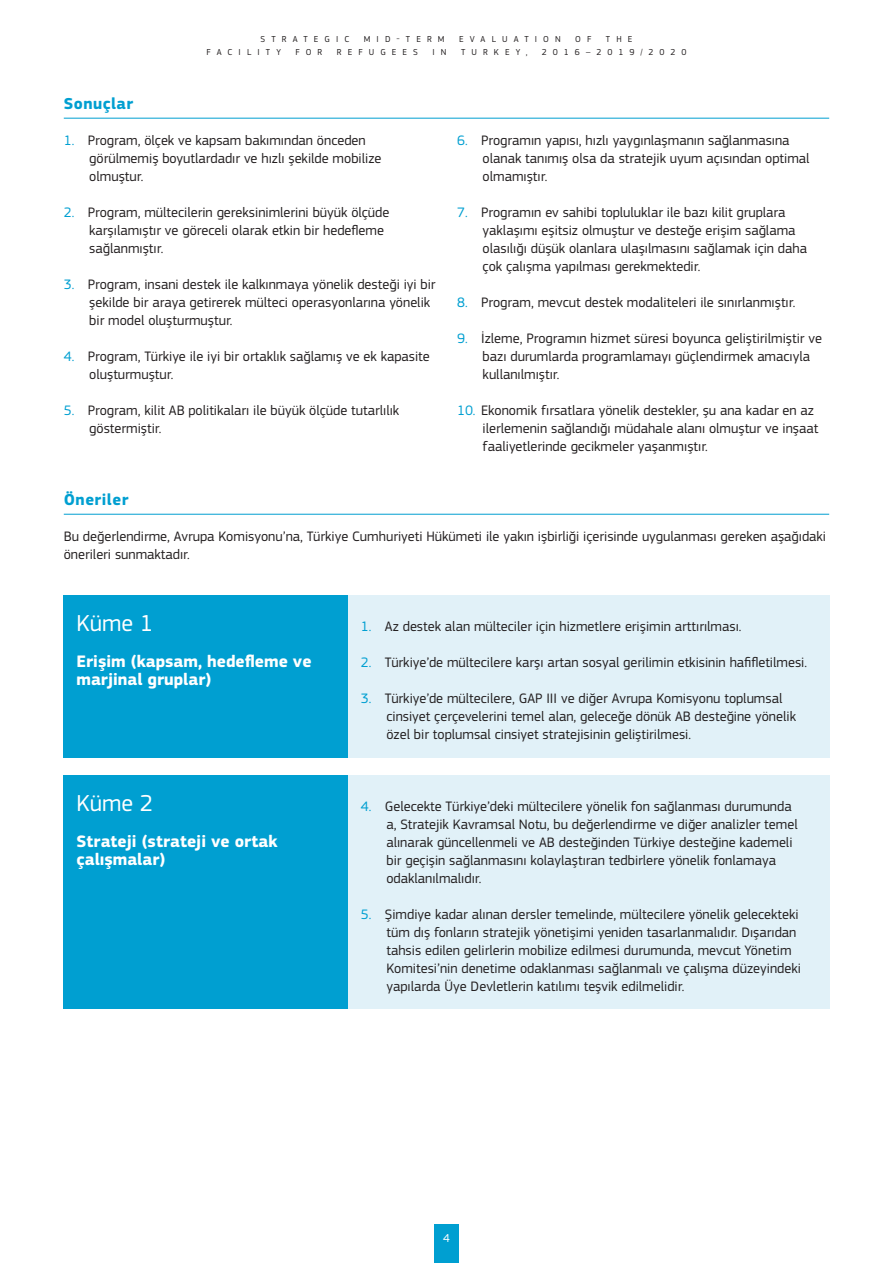
<style>
.page{position:relative;width:893px;height:1263px;background:#fff}
.page>*{position:absolute;margin:0;border:0;box-sizing:border-box;transform-origin:0 0}
.Body{font:24px "EC Square Sans Pro";color:#fff}
.Body-2{font:700 17.25px/18px "EC Square Sans Pro";color:#fff}
.Header_2{font:700 16.5px "EC Square Sans Pro";letter-spacing:.03em;color:#009fd1}
.Number_Bullets{font:14.25px/18px "EC Square Sans Pro";color:#231f20}
.Body-3{font:14.25px/18px "EC Square Sans Pro";color:#231f20}
.t1{font:12px "EC Square Sans Pro";color:#fff}
.t2{font:9px "EC Square Sans Pro";letter-spacing:.68em;color:#231f20}
.t3{font:9px "EC Square Sans Pro";letter-spacing:.66em;color:#231f20}
.s1{color:#009fd1}
</style>
<div class="page">
<div style="left:434px;top:1224px;width:24px;height:39px;background:#009fd1"></div>
<hr style="left:64px;top:118px;width:765px;height:1px;background:#009fd1">
<hr style="left:64px;top:514px;width:765px;height:1px;background:#009fd1">
<div style="left:64px;top:595px;width:284px;height:162px;background:#009fd1"></div>
<div style="left:64px;top:775px;width:284px;height:234px;background:#009fd1"></div>
<div style="left:348px;top:595px;width:481px;height:162px;background:#e1f1f8"></div>
<div style="left:348px;top:775px;width:481px;height:234px;background:#e1f1f8"></div>
<p class="t2" style="left:261px;top:34px;width:90px">STRATEGIC</p>
<p class="t2" style="left:364px;top:34px;width:82px">MID-TERM</p>
<p class="t2" style="left:459px;top:34px;width:103px">EVALUATION</p>
<p class="t2" style="left:575px;top:34px;width:18px">O F</p>
<p class="t2" style="left:606px;top:34px;width:28px">THE</p>
<p class="t2" style="left:207px;top:47px;width:76px">FACILITY</p>
<p class="t2" style="left:295px;top:47px;width:28px">FOR</p>
<p class="t2" style="left:337px;top:47px;width:83px">REFUGEES</p>
<p class="t2" style="left:432px;top:47px;width:16px">I N</p>
<p class="t2" style="left:461px;top:47px;width:68px">TURKEY,</p>
<p class="t3" style="left:542px;top:47px;width:146px">2016–2019/2020</p>
<p class="Header_2" style="left:64px;top:94px;width:71px">Sonuçlar</p>
<p class="Number_Bullets" style="left:89px;top:132px;width:294px;text-indent:-26px"><span class="s1">1.</span> Program, ölçek ve kapsam bakımından önceden görülmemiş boyutlardadır ve hızlı şekilde mobilize olmuştur.</p>
<p class="Number_Bullets" style="left:89px;top:204px;width:302px;text-indent:-26px"><span class="s1">2.</span> Program, mültecilerin gereksinimlerini büyük ölçüde karşılamıştır ve göreceli olarak etkin bir hedefleme sağlanmıştır.</p>
<p class="Number_Bullets" style="left:89px;top:276px;width:348px;text-indent:-26px"><span class="s1">3.</span> Program, insani destek ile kalkınmaya yönelik desteği iyi bir şekilde bir araya getirerek mülteci operasyonlarına yönelik bir model oluşturmuştur.</p>
<p class="Number_Bullets" style="left:89px;top:348px;width:342px;text-indent:-26px"><span class="s1">4.</span> Program, Türkiye ile iyi bir ortaklık sağlamış ve ek kapasite oluşturmuştur.</p>
<p class="Number_Bullets" style="left:89px;top:402px;width:311px;text-indent:-26px"><span class="s1">5.</span> Program, kilit AB politikaları ile büyük ölçüde tutarlılık göstermiştir.</p>
<p class="Number_Bullets" style="left:483px;top:132px;width:328px;text-indent:-26px"><span class="s1">6.</span> Programın yapısı, hızlı yaygınlaşmanın sağlanmasına olanak tanımış olsa da stratejik uyum açısından optimal olmamıştır.</p>
<p class="Number_Bullets" style="left:483px;top:204px;width:326px;text-indent:-26px"><span class="s1">7.</span> Programın ev sahibi topluluklar ile bazı kilit gruplara yaklaşımı eşitsiz olmuştur ve desteğe erişim sağlama olasılığı düşük olanlara ulaşılmasını sağlamak için daha çok çalışma yapılması gerekmektedir.</p>
<p class="Number_Bullets" style="left:457px;top:294px;width:340px"><span class="s1">8.</span> Program, mevcut destek modaliteleri ile sınırlanmıştır.</p>
<p class="Number_Bullets" style="left:483px;top:330px;width:341px;text-indent:-26px"><span class="s1">9.</span> İzleme, Programın hizmet süresi boyunca geliştirilmiştir ve bazı durumlarda programlamayı güçlendirmek amacıyla kullanılmıştır.</p>
<p class="Number_Bullets" style="left:483px;top:402px;width:337px;text-indent:-26px"><span class="s1">10.</span> Ekonomik fırsatlara yönelik destekler, şu ana kadar en az ilerlemenin sağlandığı müdahale alanı olmuştur ve inşaat faaliyetlerinde gecikmeler yaşanmıştır.</p>
<p class="Header_2" style="left:64px;top:490px;width:66px">Öneriler</p>
<p class="Body-3" style="left:64px;top:528px;width:764px">Bu değerlendirme, Avrupa Komisyonu’na, Türkiye Cumhuriyeti Hükümeti ile yakın işbirliği içerisinde uygulanması gereken aşağıdaki önerileri sunmaktadır.</p>
<p class="Body" style="left:77px;top:609px;width:78px">Küme 1</p>
<p class="Body-2" style="left:77px;top:653px;width:236px">Erişim (kapsam, hedefleme ve marjinal gruplar)</p>
<p class="Body" style="left:77px;top:789px;width:78px">Küme 2</p>
<p class="Body-2" style="left:77px;top:833px;width:202px">Strateji (strateji ve ortak çalışmalar)</p>
<p class="Number_Bullets" style="left:361px;top:618px;width:382px"><span class="s1">1.</span> Az destek alan mülteciler için hizmetlere erişimin arttırılması.</p>
<p class="Number_Bullets" style="left:361px;top:654px;width:448px"><span class="s1">2.</span> Türkiye’de mültecilere karşı artan sosyal gerilimin etkisinin hafifletilmesi.</p>
<p class="Number_Bullets" style="left:386px;top:690px;width:411px;text-indent:-26px"><span class="s1">3.</span> Türkiye’de mültecilere, GAP III ve diğer Avrupa Komisyonu toplumsal cinsiyet çerçevelerini temel alan, geleceğe dönük AB desteğine yönelik özel bir toplumsal cinsiyet stratejisinin geliştirilmesi.</p>
<p class="Number_Bullets" style="left:386px;top:798px;width:413px;text-indent:-26px"><span class="s1">4.</span> Gelecekte Türkiye’deki mültecilere yönelik fon sağlanması durumunda a, Stratejik Kavramsal Notu, bu değerlendirme ve diğer analizler temel alınarak güncellenmeli ve AB desteğinden Türkiye desteğine kademeli bir geçişin sağlanmasını kolaylaştıran tedbirlere yönelik fonlamaya odaklanılmalıdır.</p>
<p class="Number_Bullets" style="left:386px;top:906px;width:416px;text-indent:-26px"><span class="s1">5.</span> Şimdiye kadar alınan dersler temelinde, mültecilere yönelik gelecekteki tüm dış fonların stratejik yönetişimi yeniden tasarlanmalıdır. Dışarıdan tahsis edilen gelirlerin mobilize edilmesi durumunda, mevcut Yönetim Komitesi’nin denetime odaklanması sağlanmalı ve çalışma düzeyindeki yapılarda Üye Devletlerin katılımı teşvik edilmelidir.</p>
<p class="t1" style="left:443px;top:1231px;width:8px">4</p>
</div>
